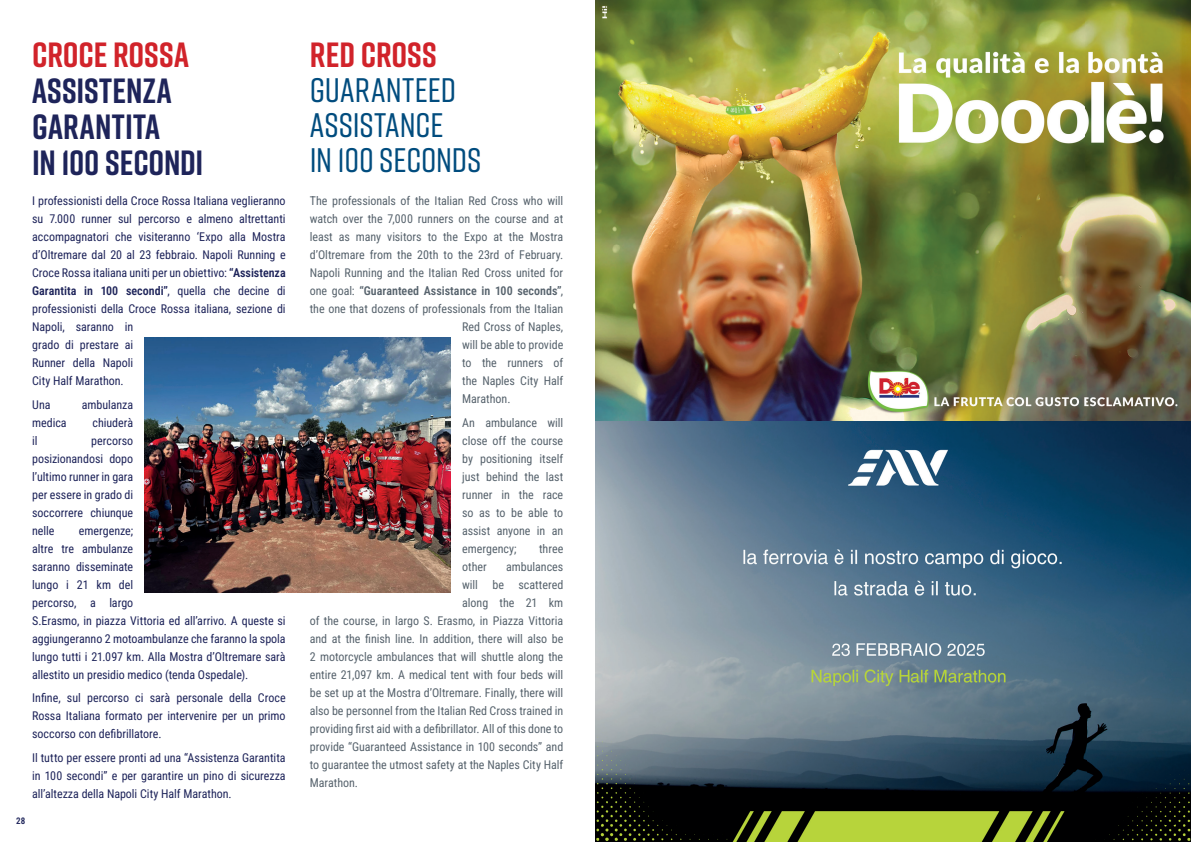
<style>
.page{position:relative;width:1191px;height:842px;background:#fff}
.page>*{position:absolute;margin:0;border:0;box-sizing:border-box;transform-origin:0 0}
.t1{font:700 35px/36px "Rift";color:#1e245a}
.t2{font:700 35px "Rift";letter-spacing:-.005em;color:#d1232a}
.t3{font:500 34px/35px "Rift";letter-spacing:-.005em;color:#014c7e}
.t4{font:12px/18px "Roboto Condensed";letter-spacing:-.005em;color:#1e245a;text-align:justify}
.t5{font:12px/18px "Roboto Condensed";color:#57636d;text-align:justify}
.t6{font:600 12px "Roboto Condensed";color:#57636d}
.t7{font:600 9px "Roboto Condensed";color:#1e245a}
.s1{font-weight:600}
.s2{font-weight:400}
</style>
<div class="page">
<img style="left:595px;top:0;width:596px;height:842px">
<svg style="left:1165px;top:817px;width:9px;height:7px"></svg>
<img style="left:145px;top:337px;width:306px;height:255px">
<h1 class="t2" style="left:32px;top:30px;width:158px">CROCE ROSSA</h1>
<h1 class="t1" style="left:32px;top:73px;width:173px">ASSISTENZA<br>GARANTITA<br>IN 100 SECONDI</h1>
<p class="t4" style="left:32px;top:191px;width:255px;text-align:left">I professionisti della Croce Rossa Italiana veglieranno su 7.000 runner sul percorso e almeno altrettanti accompagnatori che visiteranno ‘Expo alla Mostra d’Oltremare dal 20 al 23 febbraio. Napoli Running e Croce Rossa italiana uniti per un obiettivo: <span class="s1">“Assistenza Garantita in 100 secondi”</span>, quella che decine di professionisti della Croce Rossa italiana, sezione di Napoli, saranno in<br>grado di prestare ai<br>Runner della Napoli<br>City Half Marathon.</p>
<p class="t4" style="left:32px;top:395px;width:20px">Una</p>
<p class="t4" style="left:82px;top:395px;width:53px">ambulanza</p>
<p class="t4" style="left:32px;top:413px;width:36px">medica</p>
<p class="t4" style="left:93px;top:413px;width:42px">chiuderà</p>
<p class="t4" style="left:32px;top:431px;width:7px">il</p>
<p class="t4" style="left:32px;top:431px;width:103px;text-indent:59px">percorso posizionandosi dopo l’ultimo runner in gara per essere in grado di soccorrere chiunque nelle</p>
<p class="t4" style="left:32px;top:521px;width:255px;text-align:left;text-indent:47px">emergenze;<br>altre tre ambulanze<br>saranno disseminate<br>lungo i 21 km del<br>percorso, a largo<br>S.Erasmo, in piazza Vittoria ed all’arrivo. A queste si aggiungeranno 2 motoambulanze che faranno la spola lungo tutti i 21.097 km. Alla Mostra d’Oltremare sarà allestito un presidio medico (tenda Ospedale).</p>
<p class="t4" style="left:32px;top:689px;width:255px">Infine, sul percorso ci sarà personale della Croce Rossa Italiana formato per intervenire per un primo soccorso con defibrillatore.</p>
<p class="t4" style="left:32px;top:748px;width:255px">Il tutto per essere pronti ad una “Assistenza Garantita in 100 secondi” e per garantire un pino di sicurezza all’altezza della Napoli City Half Marathon.</p>
<p class="t7" style="left:16px;top:814px;width:11px">28</p>
<h1 class="t2" style="left:310px;top:30px;width:128px">RED CROSS</h1>
<h2 class="t3" style="left:310px;top:72px;width:173px">GUARANTEED<br>ASSISTANCE<br>IN 100 SECONDS</h2>
<p class="t5" style="left:310px;top:191px;width:255px">The professionals of the Italian Red Cross who will</p>
<p class="t5" style="left:310px;top:209px;width:255px">watch over the 7,000 runners on the course and at</p>
<p class="t5" style="left:310px;top:227px;width:255px">least as many visitors to the Expo at the Mostra</p>
<p class="t5" style="left:310px;top:245px;width:255px">d’Oltremare from the 20th to the 23rd of February.</p>
<p class="t5" style="left:310px;top:263px;width:255px">Napoli Running and the Italian Red Cross united for</p>
<p class="t6" style="left:310px;top:282px;width:255px"><span class="s2">one goal:</span> “Guaranteed Assistance in 100 seconds”<span class="s2">,</span></p>
<p class="t5" style="left:310px;top:299px;width:255px">the one that dozens of professionals from the Italian</p>
<p class="t5" style="left:462px;top:317px;width:103px">Red Cross of Naples,</p>
<p class="t5" style="left:462px;top:335px;width:103px">will be able to provide</p>
<p class="t5" style="left:462px;top:353px;width:103px">to the runners of</p>
<p class="t5" style="left:462px;top:371px;width:103px">the Naples City Half</p>
<p class="t5" style="left:462px;top:389px;width:50px">Marathon.</p>
<p class="t5" style="left:462px;top:413px;width:103px">An ambulance will close off the course by positioning itself just behind the last runner in the race so as to be able to assist anyone in an emergency;</p>
<p class="t5" style="left:539px;top:539px;width:26px">three</p>
<p class="t5" style="left:462px;top:557px;width:26px">other</p>
<p class="t5" style="left:506px;top:557px;width:59px">ambulances</p>
<p class="t5" style="left:462px;top:575px;width:103px">will be scattered</p>
<p class="t5" style="left:462px;top:593px;width:103px">along the 21 km</p>
<p class="t5" style="left:310px;top:611px;width:255px">of the course, in largo S. Erasmo, in Piazza Vittoria</p>
<p class="t5" style="left:310px;top:629px;width:255px">and at the finish line. In addition, there will also be</p>
<p class="t5" style="left:310px;top:647px;width:255px">2 motorcycle ambulances that will shuttle along the</p>
<p class="t5" style="left:310px;top:665px;width:255px">entire 21,097 km. A medical tent with four beds will</p>
<p class="t5" style="left:310px;top:683px;width:255px">be set up at the Mostra d’Oltremare. Finally, there will</p>
<p class="t5" style="left:310px;top:701px;width:255px">also be personnel from the Italian Red Cross trained in</p>
<p class="t5" style="left:310px;top:719px;width:255px">providing first aid with a defibrillator. All of this done to</p>
<p class="t5" style="left:310px;top:737px;width:255px">provide “Guaranteed Assistance in 100 seconds” and</p>
<p class="t5" style="left:310px;top:755px;width:255px">to guarantee the utmost safety at the Naples City Half</p>
<p class="t5" style="left:310px;top:773px;width:50px">Marathon.</p>
</div>
